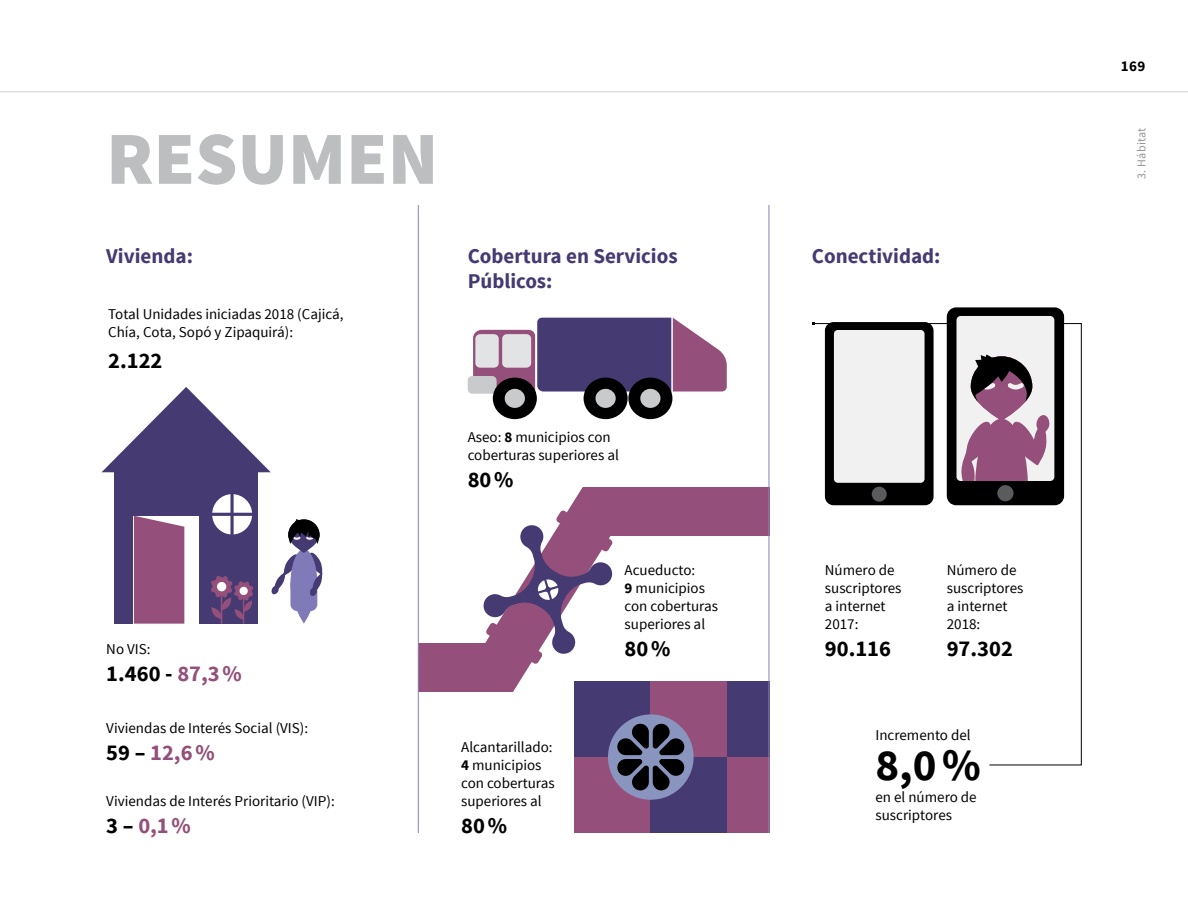
<style>
.page{position:relative;width:1188px;height:918px;background:#fff}
.page>*{position:absolute;margin:0;border:0;box-sizing:border-box;transform-origin:0 0}
.t1{font:900 75px "Source Sans Pro";color:#bcbec0}
.t2{font:700 45px "Source Sans Pro";color:#000}
.t3{font:700 22.5px "Source Sans Pro";color:#000}
.t4{font:700 22.5px "Source Sans Pro";color:#94507a}
.t5{font:700 21px "Source Sans Pro";color:#463a73}
.t6{font:15px/18px "Source Sans Pro";color:#000}
.t7{font:700 15px "Source Sans Pro";color:#000}
.t8{font:12px "Source Sans Pro";letter-spacing:.025em;color:#939598}
.s1{font-weight:700}
.s2{color:#94507a}
.s3{color:#000}
</style>
<div class="page">
<hr style="left:0;top:91px;width:1188px;height:1px;background:#d1d3d4">
<div style="left:583px;top:487px;width:186px;height:49px;background:#94507a"></div>
<div style="left:418px;top:643px;width:94px;height:49px;background:#94507a"></div>
<div style="left:575px;top:681px;width:76px;height:76px;background:#463a73"></div>
<div style="left:651px;top:681px;width:76px;height:76px;background:#94507a"></div>
<div style="left:727px;top:757px;width:42px;height:76px;background:#94507a"></div>
<div style="left:575px;top:757px;width:76px;height:76px;background:#94507a"></div>
<div style="left:651px;top:757px;width:76px;height:76px;background:#463a73"></div>
<div style="left:727px;top:681px;width:42px;height:76px;background:#463a73"></div>
<svg style="left:608px;top:714px;width:86px;height:86px"></svg>
<hr style="left:418px;top:205px;width:1px;height:628px;background:#8781bd">
<hr style="left:769px;top:205px;width:1px;height:628px;background:#8781bd">
<svg style="left:815px;top:323px;width:267px;height:443px"></svg>
<div style="left:825px;top:322px;width:109px;height:183px;background:#000;border-radius:9px"></div>
<div style="left:834px;top:330px;width:91px;height:153px;background:#f1f1f2;border-radius:4px"></div>
<div style="left:872px;top:487px;width:15px;height:15px;background:#5a5b5d;border-radius:50%"></div>
<div style="left:947px;top:307px;width:117px;height:198px;background:#000;border-radius:9px"></div>
<div style="left:957px;top:316px;width:97px;height:165px;background:#f1f1f2;border-radius:4px"></div>
<div style="left:997px;top:485px;width:17px;height:16px;background:#5a5b5d;border-radius:50%"></div>
<svg style="left:971px;top:356px;width:61px;height:65px"></svg>
<svg style="left:971px;top:355px;width:61px;height:47px"></svg>
<svg style="left:961px;top:415px;width:89px;height:66px"></svg>
<svg style="left:473px;top:318px;width:254px;height:74px;background:#745b88"></svg>
<div style="left:468px;top:376px;width:29px;height:18px;background:#c9cacc;border-radius:5px"></div>
<div style="left:475px;top:334px;width:24px;height:34px;background:#e2e3e4;border-radius:5px"></div>
<div style="left:502px;top:334px;width:29px;height:34px;background:#e2e3e4;border-radius:5px"></div>
<div style="left:493px;top:378px;width:44px;height:41px;background:#000;border-radius:50%"></div>
<div style="left:505px;top:389px;width:20px;height:19px;background:#c9cacc;border-radius:50%"></div>
<div style="left:584px;top:378px;width:44px;height:41px;background:#000;border-radius:50%"></div>
<div style="left:595px;top:389px;width:21px;height:19px;background:#c9cacc;border-radius:50%"></div>
<div style="left:628px;top:378px;width:44px;height:41px;background:#000;border-radius:50%"></div>
<div style="left:640px;top:389px;width:21px;height:19px;background:#c9cacc;border-radius:50%"></div>
<svg style="left:483px;top:487px;width:130px;height:205px"></svg>
<div style="left:114px;top:470px;width:144px;height:154px;background:#463a73"></div>
<div style="left:133px;top:516px;width:65px;height:108px;background:#fff"></div>
<div style="left:134px;top:516px;width:50px;height:108px;background:#94507a"></div>
<svg style="left:102px;top:387px;width:169px;height:85px"></svg>
<svg style="left:211px;top:575px;width:42px;height:49px"></svg>
<svg style="left:212px;top:494px;width:40px;height:41px"></svg>
<svg style="left:271px;top:519px;width:52px;height:105px"></svg>
<h1 class="t1" style="left:106px;top:110px;width:333px">RESUMEN</h1>
<h3 class="t5" style="left:106px;top:243px;width:88px">Vivienda:</h3>
<h3 class="t5" style="left:468px;top:243px;width:211px">Cobertura en Servicios</h3>
<h3 class="t5" style="left:812px;top:243px;width:130px">Conectividad:</h3>
<h3 class="t5" style="left:468px;top:268px;width:86px">Públicos:</h3>
<p class="t6" style="left:108px;top:305px;width:237px">Total Unidades iniciadas 2018 (Cajicá,<br>Chía, Cota, Sopó y Zipaquirá):</p>
<h3 class="t3" style="left:108px;top:346px;width:56px">2.122</h3>
<p class="t6" style="left:468px;top:428px;width:153px">Aseo: <span class="s1">8</span> municipios con coberturas superiores al</p>
<h3 class="t3" style="left:468px;top:465px;width:47px">80%</h3>
<p class="t6" style="left:825px;top:561px;width:78px">Número de suscriptores a internet<br>2017:</p>
<p class="t6" style="left:625px;top:561px;width:95px">Acueducto:<br><span class="s1">9</span> municipios con coberturas superiores al</p>
<h3 class="t3" style="left:625px;top:634px;width:47px">80%</h3>
<p class="t6" style="left:106px;top:641px;width:46px">No VIS:</p>
<h3 class="t3" style="left:825px;top:634px;width:68px">90.116</h3>
<h3 class="t3" style="left:106px;top:659px;width:137px">1.460 - <span class="s2">87,3%</span></h3>
<p class="t6" style="left:947px;top:561px;width:78px">Número de suscriptores a internet<br>2018:</p>
<h3 class="t3" style="left:947px;top:634px;width:68px">97.302</h3>
<p class="t6" style="left:106px;top:719px;width:203px">Viviendas de Interés Social (VIS):</p>
<h3 class="t4" style="left:106px;top:738px;width:110px"><span class="s3">59 –</span> 12,6%</h3>
<p class="t6" style="left:106px;top:792px;width:230px">Viviendas de Interés Prioritario (VIP):</p>
<h3 class="t4" style="left:106px;top:811px;width:86px"><span class="s3">3 –</span> 0,1%</h3>
<p class="t6" style="left:461px;top:738px;width:95px">Alcantarillado:<br><span class="s1">4</span> municipios con coberturas superiores al</p>
<h3 class="t3" style="left:461px;top:811px;width:47px">80%</h3>
<p class="t6" style="left:875px;top:726px;width:97px">Incremento del</p>
<h2 class="t2" style="left:875px;top:736px;width:107px">8,0%</h2>
<p class="t6" style="left:875px;top:788px;width:103px">en el número de suscriptores</p>
<p class="t7" style="left:1121px;top:57px;width:26px">169</p>
<p class="t8" style="left:1134px;top:179px;width:53px;rotate:-90deg">3. Hábitat</p>
</div>
